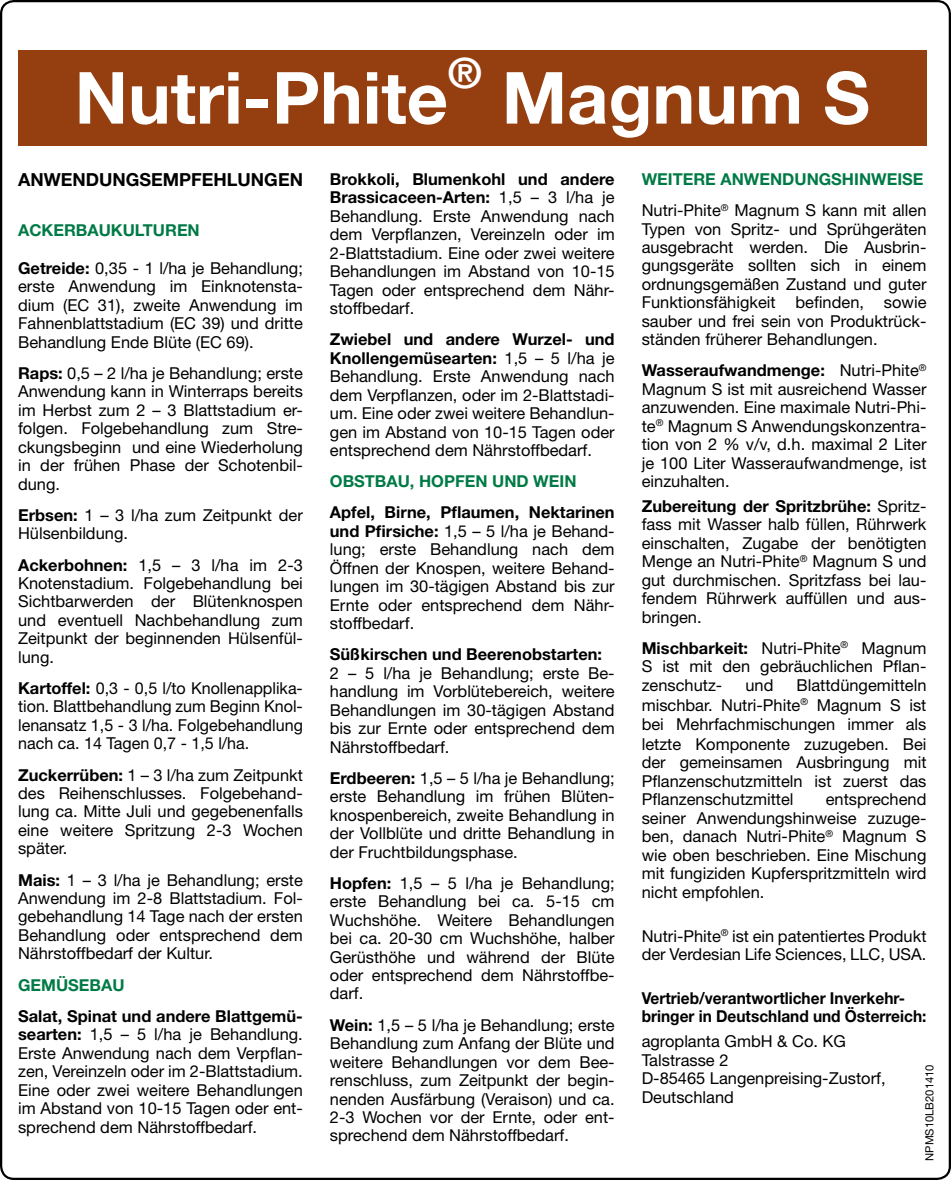
<style>
.page{position:relative;width:951px;height:1180px;background:#fff}
.page>*{position:absolute;margin:0;border:0;box-sizing:border-box;transform-origin:0 0}
.t1{font:700 72px "Helvetica Neue LT Std";color:#fff}
.t2{font:700 42.07px "Helvetica Neue LT Std";color:#fff}
.t3{font:700 18px "Helvetica Neue LT Std";color:#000}
.t4{font:16.43px/18.4px "Helvetica Neue LT Std";color:#000;text-align:justify}
.t5{font:700 16.43px/18.4px "Helvetica Neue LT Std";color:#000;scale:.94 1}
.t6{font:700 16.43px "Helvetica Neue LT Std";color:#007a45}
.t7{font:700 16.43px "Helvetica Neue LT Std";color:#000}
.t8{font:11.25px "Helvetica Neue LT Std";color:#000}
.s1{font-weight:700}
.s2{font-weight:700;color:#007a45}
</style>
<div class="page">
<div style="left:18px;top:50px;width:908px;height:96px;background:#953f10"></div>
<h2 class="t2" style="left:448px;top:47px;width:35px">®</h2>
<h1 class="t1" style="left:75px;top:53px;width:375px">Nutri-Phite</h1>
<h1 class="t1" style="left:501px;top:53px;width:369px">Magnum S</h1>
<p class="t3" style="left:18px;top:168px;width:286px">ANWENDUNGSEMPFEHLUNGEN</p>
<p class="t6" style="left:18px;top:220px;width:183px">ACKERBAUKULTUREN</p>
<p class="t4" style="left:18px;top:259px;width:286px"><span class="s1">Getreide:</span> 0,35 - 1 l/ha je Behandlung; erste Anwendung im Einknotensta&shy;dium (EC 31), zweite Anwendung im Fahnenblattstadium (EC 39) und dritte Behandlung Ende Blüte (EC 69).</p>
<p class="t4" style="left:18px;top:364px;width:286px"><span class="s1">Raps:</span> 0,5 – 2 l/ha je Behandlung; erste Anwendung kann in Winterraps bereits im Herbst zum 2 – 3 Blattstadium er&shy;folgen. Folgebehandlung zum Stre&shy;ckungsbeginn und eine Wiederholung in der frühen Phase der Schotenbil&shy;dung.</p>
<p class="t4" style="left:18px;top:506px;width:286px"><span class="s1">Erbsen:</span> 1 – 3 l/ha zum Zeitpunkt der<br>Hülsenbildung.</p>
<p class="t4" style="left:18px;top:555px;width:286px"><span class="s1">Ackerbohnen:</span> 1,5 – 3 l/ha im 2-3<br>Knotenstadium. Folgebehandlung bei Sichtbarwerden der Blütenknospen und eventuell Nachbehandlung zum Zeitpunkt der beginnenden Hülsenfül&shy;lung.</p>
<p class="t4" style="left:18px;top:679px;width:286px"><span class="s1">Kartoffel:</span> 0,3 - 0,5 l/to Knollenapplika&shy;tion. Blattbehandlung zum Beginn Knol&shy;lenansatz 1,5 - 3 l/ha. Folgebehandlung nach ca. 14 Tagen 0,7 - 1,5 l/ha.</p>
<p class="t4" style="left:18px;top:765px;width:286px"><span class="s1">Zuckerrüben:</span> 1 – 3 l/ha zum Zeitpunkt des Reihenschlusses. Folgebehand&shy;lung ca. Mitte Juli und gegebenenfalls eine weitere Spritzung 2-3 Wochen später.</p>
<p class="t4" style="left:18px;top:870px;width:286px"><span class="s1">Mais:</span> 1 – 3 l/ha je Behandlung; erste Anwendung im 2-8 Blattstadium. Fol&shy;gebehandlung 14 Tage nach der ersten Behandlung oder entsprechend dem Nährstoffbedarf der Kultur.</p>
<p class="t6" style="left:18px;top:975px;width:108px">GEMÜSEBAU</p>
<p class="t4" style="left:18px;top:1006px;width:286px"><span class="s1">Salat, Spinat und andere Blattgemü&shy;searten:</span> 1,5 – 5 l/ha je Behandlung.<br>Erste Anwendung nach dem Verpflan&shy;zen, Vereinzeln oder im 2-Blattstadium.<br>Eine oder zwei weitere Behandlungen im Abstand von 10-15 Tagen oder ent&shy;sprechend dem Nährstoffbedarf.</p>
<p class="t4" style="left:330px;top:170px;width:286px"><span class="s1">Brokkoli, Blumenkohl und andere Brassicaceen-Arten:</span> 1,5 – 3 l/ha je Behandlung. Erste Anwendung nach dem Verpflanzen, Vereinzeln oder im 2-Blattstadium. Eine oder zwei weitere Behandlungen im Abstand von 10-15<br>Tagen oder entsprechend dem Nähr&shy;stoffbedarf.</p>
<p class="t4" style="left:330px;top:330px;width:286px"><span class="s1">Zwiebel und andere Wurzel- und Knollengemüsearten:</span> 1,5 – 5 l/ha je Behandlung. Erste Anwendung nach dem Verpflanzen, oder im 2-Blattstadi&shy;um. Eine oder zwei weitere Behandlun&shy;gen im Abstand von 10-15 Tagen oder entsprechend dem Nährstoffbedarf.</p>
<p class="t6" style="left:330px;top:471px;width:248px">OBSTBAU, HOPFEN UND WEIN</p>
<p class="t4" style="left:330px;top:503px;width:286px"><span class="s1">Apfel, Birne, Pflaumen, Nektarinen und Pfirsiche:</span> 1,5 – 5 l/ha je Behand&shy;lung; erste Behandlung nach dem Öffnen der Knospen, weitere Behand&shy;lungen im 30-tägigen Abstand bis zur Ernte oder entsprechend dem Nähr&shy;stoffbedarf.</p>
<p class="t7" style="left:330px;top:644px;width:273px">Süßkirschen und Beerenobstarten:</p>
<p class="t4" style="left:330px;top:663px;width:286px">2 – 5 l/ha je Behandlung; erste Be&shy;handlung im Vorblütebereich, weitere Behandlungen im 30-tägigen Abstand bis zur Ernte oder entsprechend dem Nährstoffbedarf.</p>
<p class="t4" style="left:330px;top:768px;width:286px"><span class="s1">Erdbeeren:</span> 1,5 – 5 l/ha je Behandlung; erste Behandlung im frühen Blüten&shy;knospenbereich, zweite Behandlung in der Vollblüte und dritte Behandlung in der Fruchtbildungsphase.</p>
<p class="t4" style="left:330px;top:873px;width:286px"><span class="s1">Hopfen:</span> 1,5 – 5 l/ha je Behandlung; erste Behandlung bei ca. 5-15 cm Wuchshöhe. Weitere Behandlungen bei ca. 20-30 cm Wuchshöhe, halber Gerüsthöhe und während der Blüte oder entsprechend dem Nährstoffbe&shy;darf.</p>
<p class="t4" style="left:330px;top:1015px;width:286px"><span class="s1">Wein:</span> 1,5 – 5 l/ha je Behandlung; erste Behandlung zum Anfang der Blüte und weitere Behandlungen vor dem Bee&shy;renschluss, zum Zeitpunkt der begin&shy;nenden Ausfärbung (Veraison) und ca.<br>2-3 Wochen vor der Ernte, oder ent&shy;sprechend dem Nährstoffbedarf.</p>
<p class="t4" style="left:641px;top:163px;width:286px;line-height:31.3px"><span class="s2">WEITERE ANWENDUNGSHINWEISE<br></span>Nutri-Phite<sup>®</sup> Magnum S kann mit allen</p>
<p class="t4" style="left:641px;top:219px;width:286px">Typen von Spritz- und Sprühgeräten ausgebracht werden. Die Ausbrin&shy;gungsgeräte sollten sich in einem ordnungsgemäßen Zustand und guter Funktionsfähigkeit befinden, sowie sauber und frei sein von Produktrück&shy;ständen früherer Behandlungen.</p>
<p class="t4" style="left:641px;top:361px;width:286px"><span class="s1">Wasseraufwandmenge:</span> Nutri-Phite<sup>® </sup>Magnum S ist mit ausreichend Wasser anzuwenden. Eine maximale Nutri-Phi&shy;te<sup>®</sup> Magnum S Anwendungskonzentra&shy;tion von 2 % v/v, d.h. maximal 2 Liter je 100 Liter Wasseraufwandmenge, ist einzuhalten.</p>
<p class="t4" style="left:641px;top:497px;width:286px"><span class="s1">Zubereitung der Spritzbrühe:</span> Spritz&shy;fass mit Wasser halb füllen, Rührwerk einschalten, Zugabe der benötigten Menge an Nutri-Phite<sup>®</sup> Magnum S und gut durchmischen. Spritzfass bei lau&shy;fendem Rührwerk auffüllen und aus&shy;bringen.</p>
<p class="t4" style="left:641px;top:639px;width:286px"><span class="s1">Mischbarkeit:</span> Nutri-Phite<sup>®</sup> Magnum S ist mit den gebräuchlichen Pflan&shy;zenschutz-</p>
<p class="t4" style="left:641px;top:675px;width:286px;line-height:19.1px;text-indent:155px">Blattdüngemitteln mischbar. Nutri-Phite<sup>®</sup> Magnum S ist bei Mehrfachmischungen immer als letzte Komponente zuzugeben. Bei der gemeinsamen Ausbringung mit Pflanzenschutzmitteln ist zuerst das Pflanzenschutzmittel</p>
<p class="t4" style="left:745px;top:675px;width:30px">und</p>
<p class="t4" style="left:641px;top:790px;width:286px;text-indent:184px">entsprechend seiner Anwendungshinweise zuzuge&shy;ben, danach Nutri-Phite<sup>®</sup> Magnum S wie oben beschrieben. Eine Mischung mit fungiziden Kupferspritzmitteln wird nicht empfohlen.</p>
<p class="t4" style="left:641px;top:926px;width:286px">Nutri-Phite<sup>®</sup> ist ein patentiertes Produkt der Verdesian Life Sciences, LLC, USA.</p>
<p class="t5" style="left:641px;top:988px;width:304px">Vertrieb/verantwortlicher Inverkehr&shy;bringer in Deutschland und Österreich:</p>
<p class="t4" style="left:641px;top:1032px;width:245px;text-align:left">agroplanta GmbH &amp; Co. KG<br>Talstrasse 2<br>D-85465 Langenpreising-Zustorf,<br>Deutschland</p>
<p class="t8" style="left:922px;top:1161px;width:98px;rotate:-90deg">NPMS10LB201410</p>
</div>
